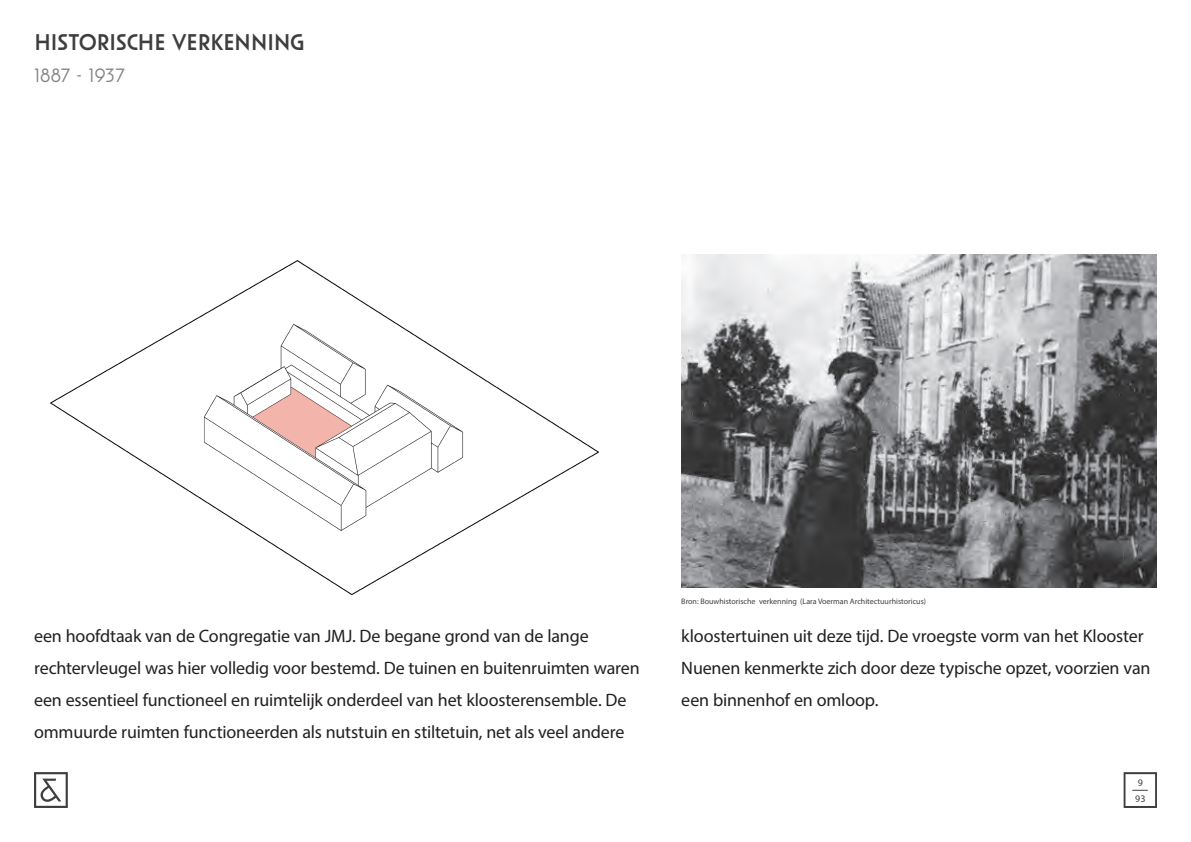
<style>
.page{position:relative;width:1191px;height:842px;background:#fff}
.page>*{position:absolute;margin:0;border:0;box-sizing:border-box;transform-origin:0 0}
._1-Titels_WEL_in_inh{font:26px "Oskar One";letter-spacing:-.025em;color:#3e3e3f}
._1-Subtitels_WEL_in{font:300 22px "Oskar One";letter-spacing:-.03em;color:#808285}
._2-tekst_10_book{font:18px/32px "Myriad Pro";letter-spacing:-.01em;color:#231f20}
.t1{font:10px/15.9px "Myriad Pro";color:#3e3e3f}
._3-onderschrift_8_bo{font:8px "Myriad Pro";color:#3e3e3f}
</style>
<div class="page">
<img style="left:51px;top:261px;width:547px;height:333px">
<img style="left:681px;top:254px;width:476px;height:334px">
<svg style="left:253px;top:387px;width:98px;height:71px"></svg>
<svg style="left:1123px;top:772px;width:34px;height:36px"></svg>
<svg style="left:34px;top:772px;width:34px;height:36px"></svg>
<p class="_1-Titels_WEL_in_inh" style="left:34px;top:28px;width:273px">HISTORISCHE VERKENNING</p>
<p class="_1-Subtitels_WEL_in" style="left:34px;top:64px;width:92px">1887 - 1937</p>
<p class="_3-onderschrift_8_bo" style="left:681px;top:596px;width:246px">Bron: Bouwhistorische verkenning (Lara Voerman Architectuurhistoricus)</p>
<p class="_2-tekst_10_book" style="left:34px;top:620px;width:607px">een hoofdtaak van de Congregatie van JMJ. De begane grond van de lange rechtervleugel was hier volledig voor bestemd. De tuinen en buitenruimten waren een essentieel functioneel en ruimtelijk onderdeel van het kloosterensemble. De ommuurde ruimten functioneerden als nutstuin en stiltetuin, net als veel andere</p>
<p class="_2-tekst_10_book" style="left:681px;top:620px;width:470px">kloostertuinen uit deze tijd. De vroegste vorm van het Klooster<br>Nuenen kenmerkte zich door deze typische opzet, voorzien van een binnenhof en omloop.</p>
<p class="t1" style="left:1135px;top:774px;width:12px">9<br>93</p>
</div>
